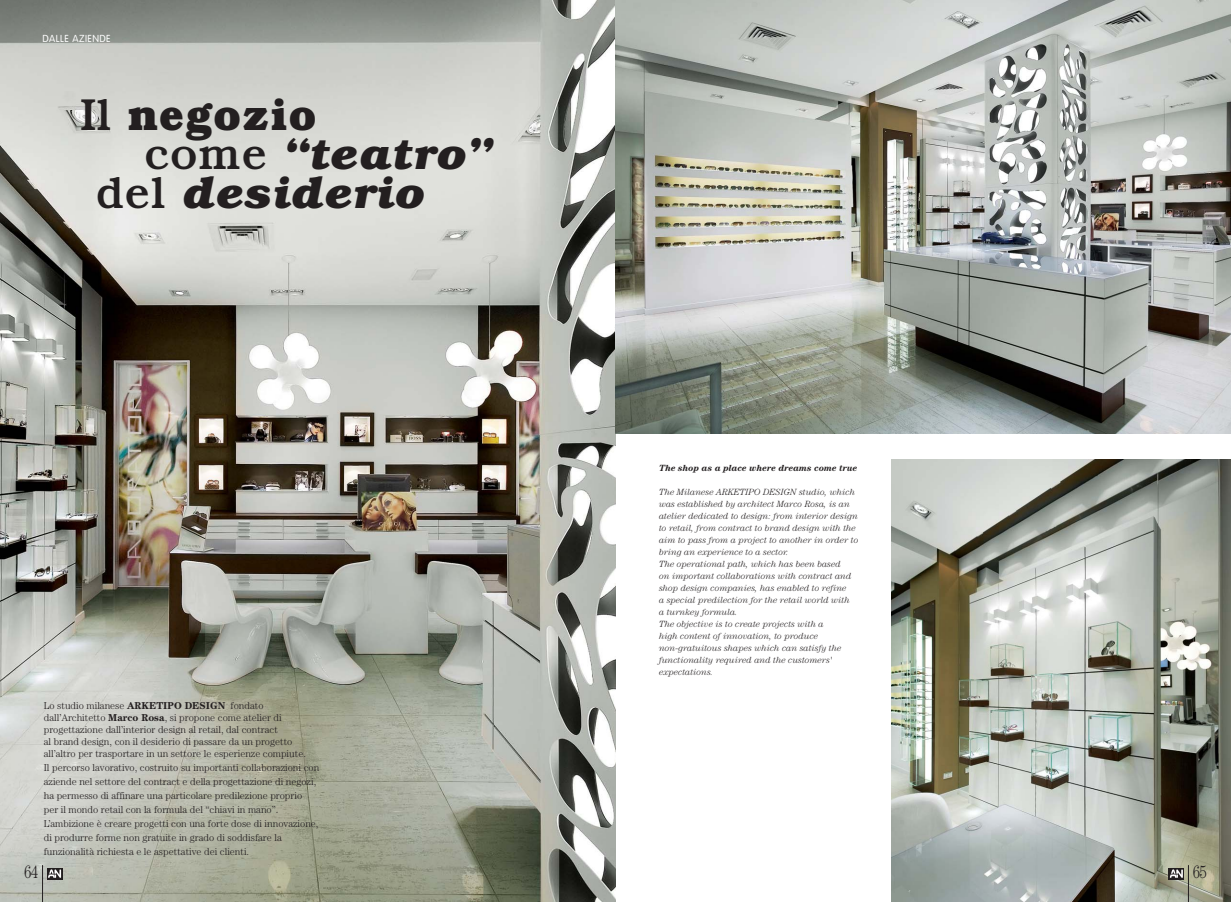
<style>
.page{position:relative;width:1231px;height:902px;background:#fff}
.page>*{position:absolute;margin:0;border:0;box-sizing:border-box;transform-origin:0 0}
.t1{font:italic 700 44.9px "Bookman";letter-spacing:.02em;color:#231f20}
.t2{font:700 44.9px "Bookman";letter-spacing:.02em;color:#231f20}
.t3{font:300 18px "Century";color:#231f20;scale:.8 1}
.t4{font:300 10px/14px "Century";color:#231f20}
.t5{font:300 10px "VAG Rounded";letter-spacing:.045em;color:#fff}
.t6{font:italic 300 9px/12px "Century";color:#231f20}
.t7{font:italic 700 9px "Century";color:#231f20}
.s1{font-weight:500}
.s2{font-weight:500;font-style:normal}
.s3{font-weight:700}
</style>
<div class="page">
<img style="left:0;top:0;width:615px;height:901px">
<img style="left:615px;top:0;width:615px;height:433px">
<img style="left:891px;top:459px;width:339px;height:442px">
<hr style="left:42px;top:865px;width:1px;height:36px;background:#231f20">
<svg style="left:47px;top:867px;width:15px;height:12px"></svg>
<svg style="left:48px;top:869px;width:13px;height:8px"></svg>
<hr style="left:1187px;top:865px;width:1px;height:36px;background:#231f20">
<svg style="left:1168px;top:867px;width:15px;height:12px"></svg>
<svg style="left:1169px;top:869px;width:13px;height:8px"></svg>
<p class="t5" style="left:43px;top:33px;width:70px">DALLE AZIENDE</p>
<h1 class="t2" style="left:81px;top:98px;width:237px"><span class="s1">Il</span> negozio</h1>
<h1 class="t1" style="left:144px;top:137px;width:349px"><span class="s2">come</span> “teatro”</h1>
<h1 class="t1" style="left:97px;top:176px;width:329px"><span class="s2">del</span> desiderio</h1>
<p class="t4" style="left:44px;top:700px;width:263px;line-height:12px">Lo studio milanese <span class="s3">ARKETIPO DESIGN</span> fondato dall’Architetto <span class="s3">Marco Rosa</span>, si propone come atelier di progettazione dall’interior design al retail, dal contract<br>al brand design, con il desiderio di passare da un progetto all’altro per trasportare in un settore le esperienze compiute.</p>
<p class="t4" style="left:44px;top:761px;width:277px">Il percorso lavorativo, costruito su importanti collaborazioni con aziende nel settore del contract e della progettazione di negozi, ha permesso di affinare una particolare predilezione proprio<br>per il mondo retail con la formula del “chiavi in mano”.<br>L’ambizione è creare progetti con una forte dose di innovazione, di produrre forme non gratuite in grado di soddisfare la funzionalità richiesta e le aspettative dei clienti.</p>
<p class="t7" style="left:659px;top:464px;width:200px">The shop as a place where dreams come true</p>
<p class="t6" style="left:659px;top:486px;width:201px">The Milanese ARKETIPO DESIGN studio, which was established by architect Marco Rosa, is an atelier dedicated to design: from interior design to retail, from contract to brand design with the aim to pass from a project to another in order to bring an experience to a sector.<br>The operational path, which has been based<br>on important collaborations with contract and shop design companies, has enabled to refine<br>a special predilection for the retail world with<br>a turnkey formula.<br>The objective is to create projects with a<br>high content of innovation, to produce non-gratuitous shapes which can satisfy the functionality required and the customers' expectations.</p>
<h2 class="t3" style="left:24px;top:865px;width:19px">64</h2>
<h2 class="t3" style="left:1192px;top:865px;width:19px">65</h2>
</div>
